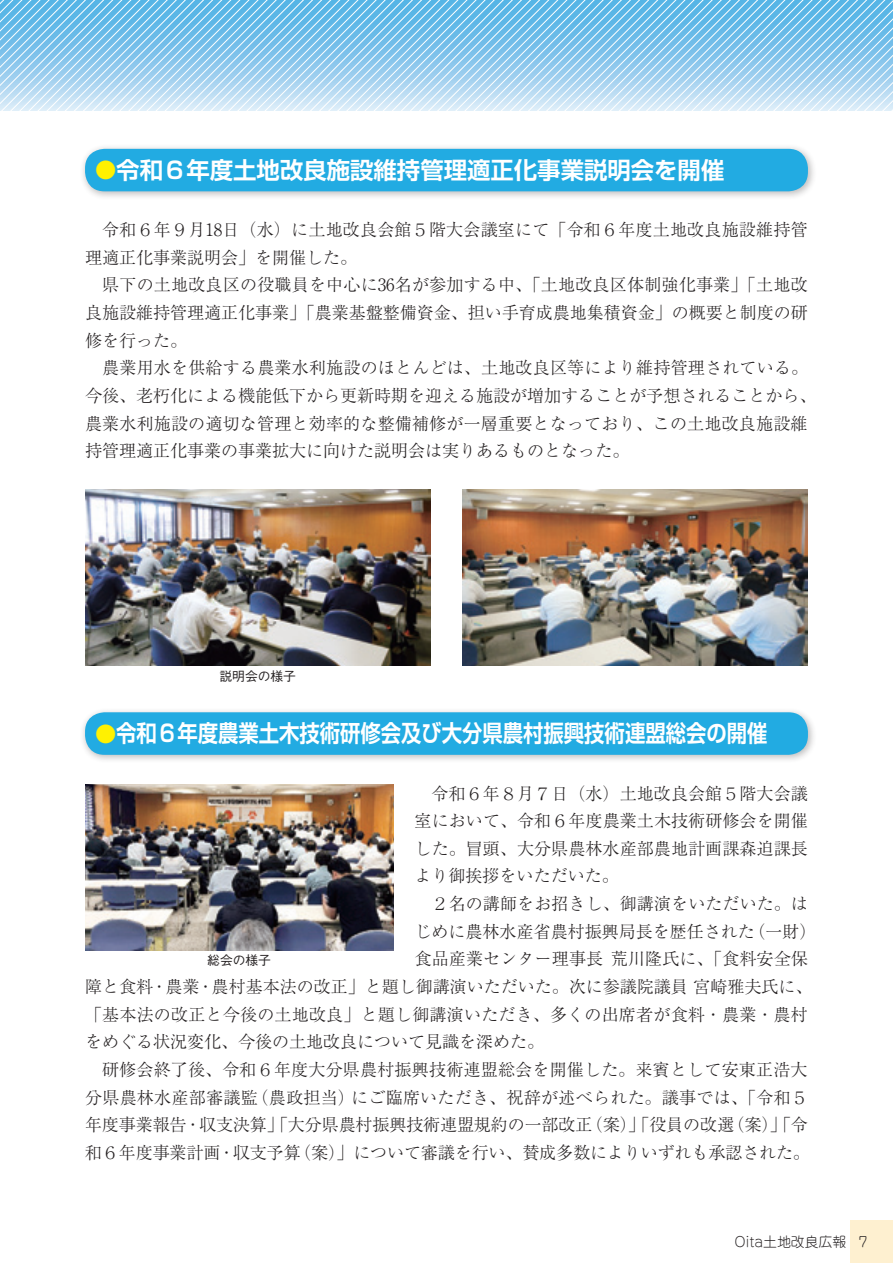
<style>
.page{position:relative;width:893px;height:1263px;background:#fff}
.page>*{position:absolute;margin:0;border:0;box-sizing:border-box;transform-origin:0 0}
.t1{font:700 23.4px "Shin Go Pr 5 De";color:#fff;scale:.87 1}
.t2{font:700 23.4px "Shin Go Pr 5 De";color:#fff}
.t3{font:300 16.95px/27.6px "Ryumin Pr 5";letter-spacing:.005em;color:#231f20;text-align:justify}
.t4{font:300 13.8px "Jun 101 Pro";color:#231f20}
.t5{font:500 12.75px "Gothic BBB Pr 5";color:#231f20}
.s1{font-size:21.3px;color:#fff101}
</style>
<div class="page">
<svg style="left:0;top:0;width:893px;height:111px;background:#9ad0ef"></svg>
<div style="left:79px;top:707px;width:738px;height:56px;background:#231f20;opacity:.3"></div>
<div style="left:85px;top:712px;width:723px;height:43px;background:#22abe2;border-radius:20px"></div>
<div style="left:79px;top:143px;width:738px;height:57px;background:#231f20;opacity:.3"></div>
<div style="left:85px;top:149px;width:723px;height:42px;background:#22abe2;border-radius:20px"></div>
<img style="left:85px;top:489px;width:346px;height:176px">
<img style="left:462px;top:489px;width:346px;height:176px">
<img style="left:85px;top:784px;width:308px;height:166px">
<div style="left:850px;top:1220px;width:43px;height:43px;background:#fef0d0"></div>
<h1 class="t2" style="left:95px;top:151px;width:631px"><span class="s1">●</span>令和６年度土地改良施設維持管理適正化事業説明会を開催</h1>
<p class="t3" style="left:85px;top:215px;width:733px;text-align:left">　令和６年９月18日（水）に土地改良会館５階大会議室にて「令和６年度土地改良施設維持管理適正化事業説明会」を開催した。<br>　県下の土地改良区の役職員を中心に36名が参加する中、「土地改良区体制強化事業」「土地改良施設維持管理適正化事業」「農業基盤整備資金、担い手育成農地集積資金」の概要と制度の研修を行った。<br>　農業用水を供給する農業水利施設のほとんどは、土地改良区等により維持管理されている。今後、老朽化による機能低下から更新時期を迎える施設が増加することが予想されることから、農業水利施設の適切な管理と効率的な整備補修が一層重要となっており、この土地改良施設維持管理適正化事業の事業拡大に向けた説明会は実りあるものとなった。</p>
<p class="t5" style="left:220px;top:666px;width:78px">説明会の様子</p>
<h1 class="t1" style="left:95px;top:714px;width:774px"><span class="s1">●</span>令和６年度農業土木技術研修会及び大分県農村振興技術連盟総会の開催</h1>
<p class="t3" style="left:415px;top:778px;width:395px;text-indent:17px">令和６年８月７日（水）土地改良会館５階大会議室において、令和６年度農業土木技術研修会を開催した。冒頭、大分県農林水産部農地計画課森迫課長より御挨拶をいただいた。</p>
<p class="t3" style="left:432px;top:889px;width:378px">２名の講師をお招きし、御講演をいただいた。は</p>
<p class="t3" style="left:415px;top:916px;width:403px">じめに農林水産省農村振興局長を歴任された（一財）</p>
<p class="t3" style="left:415px;top:944px;width:395px">食品産業センター理事長 荒川隆氏に、「食料安全保</p>
<p class="t3" style="left:85px;top:971px;width:729px">障と食料・農業・農村基本法の改正」と題し御講演いただいた。次に参議院議員 宮崎雅夫氏に、</p>
<p class="t3" style="left:85px;top:999px;width:724px">「基本法の改正と今後の土地改良」と題し御講演いただき、多くの出席者が食料・農業・農村</p>
<p class="t3" style="left:85px;top:1027px;width:461px">をめぐる状況変化、今後の土地改良について見識を深めた。</p>
<p class="t3" style="left:102px;top:1054px;width:707px">研修会終了後、令和６年度大分県農村振興技術連盟総会を開催した。来賓として安東正浩大</p>
<p class="t3" style="left:85px;top:1082px;width:725px">分県農林水産部審議監（農政担当）にご臨席いただき、祝辞が述べられた。議事では、「令和５</p>
<p class="t3" style="left:85px;top:1110px;width:724px">年度事業報告・収支決算」「大分県農村振興技術連盟規約の一部改正（案）」「役員の改選（案）」「令</p>
<p class="t3" style="left:85px;top:1137px;width:726px">和６年度事業計画・収支予算（案）」について審議を行い、賛成多数によりいずれも承認された。</p>
<p class="t5" style="left:207px;top:950px;width:65px">総会の様子</p>
<p class="t4" style="left:735px;top:1231px;width:135px">Oita土地改良広報 7</p>
</div>
